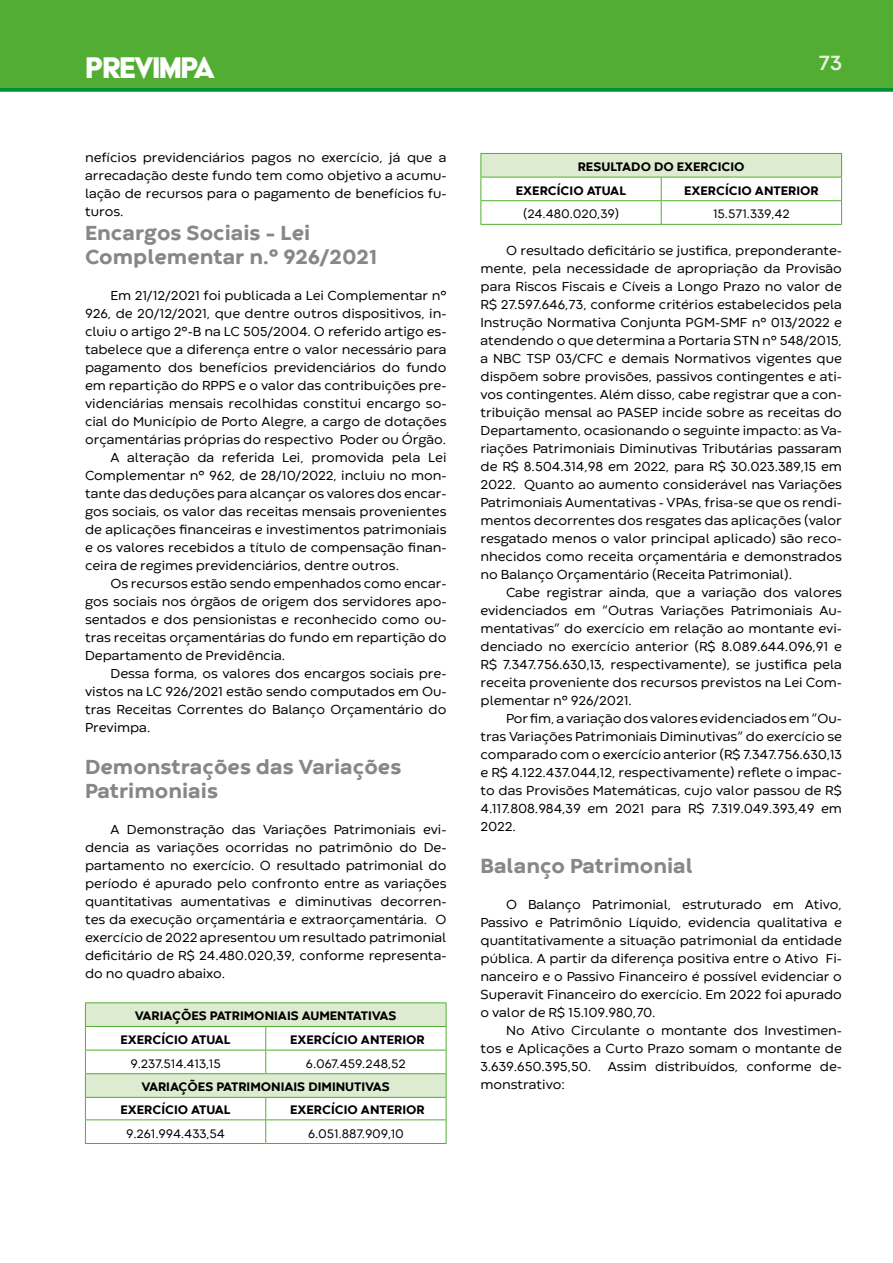
<style>
.page{position:relative;width:893px;height:1263px;background:#fff}
.page>*{position:absolute;margin:0;border:0;box-sizing:border-box;transform-origin:0 0}
.t1{font:34.5px "Acier BAT Text Solid";letter-spacing:-.045em;color:#fff}
.t2{font:700 21.45px "Codec Warm";color:#e7f1de}
.t3{font:800 21px/24px "Codec Warm";color:#878787}
.t4{font:13.5px/18px "Codec Warm";color:#000;text-align:justify}
.t5{font:800 12.75px/23.7px "Codec Warm";color:#000}
.t6{font:12.75px "Codec Warm";color:#000}
</style>
<div class="page">
<div style="left:0;top:0;width:893px;height:91px;background:#52ae32"></div>
<hr style="left:0;top:89px;width:893px;height:2px;background:#008e39">
<hr style="left:85px;top:1002px;width:181px;height:1px;background:#52ae32">
<hr style="left:266px;top:1002px;width:180px;height:1px;background:#52ae32">
<svg style="left:85px;top:1003px;width:362px;height:140px"></svg>
<hr style="left:85px;top:1097px;width:181px;height:1px;background:#52ae32">
<hr style="left:266px;top:1097px;width:180px;height:1px;background:#52ae32">
<hr style="left:85px;top:1143px;width:181px;height:1px;background:#52ae32">
<hr style="left:266px;top:1143px;width:180px;height:1px;background:#52ae32">
<div style="left:481px;top:153px;width:361px;height:24px;background:#ddebd0"></div>
<hr style="left:480px;top:200px;width:181px;height:1px;background:#52ae32">
<hr style="left:661px;top:200px;width:181px;height:1px;background:#52ae32">
<svg style="left:661px;top:178px;width:1px;height:46px"></svg>
<hr style="left:480px;top:224px;width:181px;height:1px;background:#52ae32">
<hr style="left:661px;top:224px;width:181px;height:1px;background:#52ae32">
<hr style="left:480px;top:153px;width:181px;height:1px;background:#52ae32">
<svg style="left:480px;top:154px;width:1px;height:70px"></svg>
<hr style="left:661px;top:153px;width:181px;height:1px;background:#52ae32">
<svg style="left:841px;top:154px;width:1px;height:70px"></svg>
<hr style="left:480px;top:177px;width:181px;height:1px;background:#52ae32">
<hr style="left:661px;top:177px;width:181px;height:1px;background:#52ae32">
<h1 class="t1" style="left:85px;top:50px;width:132px">previmpa</h1>
<p class="t4" style="left:85px;top:149px;width:363px">nefícios previdenciários pagos no exercício, já que a arrecadação deste fundo tem como objetivo a acumu&shy;lação de recursos para o pagamento de benefícios fu&shy;turos.</p>
<h3 class="t3" style="left:85px;top:223px;width:294px">Encargos Sociais – Lei<br>Complementar n.º 926/2021</h3>
<p class="t4" style="left:111px;top:287px;width:337px">Em 21/12/2021 foi publicada a Lei Complementar nº</p>
<p class="t4" style="left:85px;top:305px;width:363px">926, de 20/12/2021, que dentre outros dispositivos, in-</p>
<p class="t4" style="left:85px;top:323px;width:363px">cluiu o artigo 2º-B na LC 505/2004. O referido artigo es-</p>
<p class="t4" style="left:85px;top:341px;width:363px">tabelece que a diferença entre o valor necessário para</p>
<p class="t4" style="left:85px;top:359px;width:363px">pagamento dos benefícios previdenciários do fundo</p>
<p class="t4" style="left:85px;top:377px;width:363px">em repartição do RPPS e o valor das contribuições pre-</p>
<p class="t4" style="left:85px;top:395px;width:363px">videnciárias mensais recolhidas constitui encargo so-</p>
<p class="t4" style="left:85px;top:413px;width:363px">cial do Município de Porto Alegre, a cargo de dotações</p>
<p class="t4" style="left:85px;top:431px;width:363px">orçamentárias próprias do respectivo Poder ou Órgão.</p>
<p class="t4" style="left:111px;top:449px;width:337px">A alteração da referida Lei, promovida pela Lei</p>
<p class="t4" style="left:85px;top:467px;width:363px">Complementar nº 962, de 28/10/2022, incluiu no mon-</p>
<p class="t4" style="left:85px;top:485px;width:363px">tante das deduções para alcançar os valores dos encar-</p>
<p class="t4" style="left:85px;top:503px;width:363px">gos sociais, os valor das receitas mensais provenientes</p>
<p class="t4" style="left:85px;top:521px;width:363px">de aplicações financeiras e investimentos patrimoniais</p>
<p class="t4" style="left:85px;top:539px;width:363px">e os valores recebidos a título de compensação finan-</p>
<p class="t4" style="left:85px;top:557px;width:316px">ceira de regimes previdenciários, dentre outros.</p>
<p class="t4" style="left:111px;top:575px;width:337px">Os recursos estão sendo empenhados como encar-</p>
<p class="t4" style="left:85px;top:593px;width:363px">gos sociais nos órgãos de origem dos servidores apo-</p>
<p class="t4" style="left:85px;top:611px;width:363px">sentados e dos pensionistas e reconhecido como ou-</p>
<p class="t4" style="left:85px;top:629px;width:363px">tras receitas orçamentárias do fundo em repartição do</p>
<p class="t4" style="left:85px;top:647px;width:202px">Departamento de Previdência.</p>
<p class="t4" style="left:111px;top:665px;width:337px">Dessa forma, os valores dos encargos sociais pre-</p>
<p class="t4" style="left:85px;top:683px;width:363px">vistos na LC 926/2021 estão sendo computados em Ou-</p>
<p class="t4" style="left:85px;top:701px;width:363px">tras Receitas Correntes do Balanço Orçamentário do</p>
<p class="t4" style="left:85px;top:719px;width:67px">Previmpa.</p>
<h3 class="t3" style="left:85px;top:757px;width:318px">Demonstrações das Variações<br>Patrimoniais</h3>
<p class="t4" style="left:85px;top:821px;width:363px;text-indent:26px">A Demonstração das Variações Patrimoniais evi&shy;dencia as variações ocorridas no patrimônio do De&shy;partamento no exercício. O resultado patrimonial do período é apurado pelo confronto entre as variações quantitativas aumentativas e diminutivas decorren&shy;tes da execução orçamentária e extraorçamentária. O exercício de 2022 apresentou um resultado patrimonial deficitário de R$ 24.480.020,39, conforme representa&shy;do no quadro abaixo.</p>
<p class="t5" style="left:120px;top:1005px;width:278px;text-indent:14px">VARIAÇÕES PATRIMONIAIS AUMENTATIVAS<br>EXERCÍCIO ATUAL</p>
<p class="t5" style="left:290px;top:1029px;width:136px">EXERCÍCIO ANTERIOR</p>
<p class="t6" style="left:130px;top:1056px;width:92px">9.237.514.413,15</p>
<p class="t6" style="left:306px;top:1056px;width:101px">6.067.459.248,52</p>
<p class="t5" style="left:120px;top:1077px;width:271px;line-height:22.5px;text-indent:21px">VARIAÇÕES PATRIMONIAIS DIMINUTIVAS<br>EXERCÍCIO ATUAL</p>
<p class="t5" style="left:290px;top:1098px;width:136px">EXERCÍCIO ANTERIOR</p>
<p class="t6" style="left:126px;top:1126px;width:100px">9.261.994.433,54</p>
<p class="t6" style="left:308px;top:1126px;width:97px">6.051.887.909,10</p>
<h2 class="t2" style="left:818px;top:50px;width:25px">73</h2>
<p class="t5" style="left:516px;top:156px;width:230px;text-indent:62px">RESULTADO DO EXERCICIO<br>EXERCÍCIO ATUAL</p>
<p class="t5" style="left:684px;top:179px;width:136px">EXERCÍCIO ANTERIOR</p>
<p class="t6" style="left:523px;top:206px;width:98px">(24.480.020,39)</p>
<p class="t6" style="left:713px;top:206px;width:78px">15.571.339,42</p>
<p class="t4" style="left:480px;top:241px;width:363px;text-indent:26px">O resultado deficitário se justifica, preponderante&shy;mente, pela necessidade de apropriação da Provisão para Riscos Fiscais e Cíveis a Longo Prazo no valor de R$ 27.597.646,73, conforme critérios estabelecidos pela Instrução Normativa Conjunta PGM-SMF nº 013/2022 e atendendo o que determina a Portaria STN nº 548/2015, a NBC TSP 03/CFC e demais Normativos vigentes que dispõem sobre provisões, passivos contingentes e ati&shy;vos contingentes. Além disso, cabe registrar que a con&shy;tribuição mensal ao PASEP incide sobre as receitas do Departamento, ocasionando o seguinte impacto: as Va&shy;riações Patrimoniais Diminutivas Tributárias passaram de R$ 8.504.314,98 em 2022, para R$ 30.023.389,15 em 2022. Quanto ao aumento considerável nas Variações Patrimoniais Aumentativas - VPAs, frisa-se que os rendi&shy;mentos decorrentes dos resgates das aplicações (valor resgatado menos o valor principal aplicado) são reco&shy;nhecidos como receita orçamentária e demonstrados no Balanço Orçamentário (Receita Patrimonial).</p>
<p class="t4" style="left:480px;top:583px;width:363px;text-indent:26px">Cabe registrar ainda, que a variação dos valores evidenciados em “Outras Variações Patrimoniais Au&shy;mentativas” do exercício em relação ao montante evi&shy;denciado no exercício anterior (R$ 8.089.644.096,91 e R$ 7.347.756.630,13, respectivamente), se justifica pela receita proveniente dos recursos previstos na Lei Com&shy;plementar nº 926/2021.</p>
<p class="t4" style="left:480px;top:709px;width:363px;text-indent:26px">Por fim, a variação dos valores evidenciados em “Ou&shy;tras Variações Patrimoniais Diminutivas” do exercício se comparado com o exercício anterior (R$ 7.347.756.630,13 e R$ 4.122.437.044,12, respectivamente) reflete o impac&shy;to das Provisões Matemáticas, cujo valor passou de R$ 4.117.808.984,39 em 2021 para R$ 7.319.049.393,49 em 2022.</p>
<h3 class="t3" style="left:480px;top:855px;width:214px">Balanço Patrimonial</h3>
<p class="t4" style="left:480px;top:895px;width:363px;text-indent:26px">O Balanço Patrimonial, estruturado em Ativo, Passivo e Patrimônio Líquido, evidencia qualitativa e quantitativamente a situação patrimonial da entidade pública. A partir da diferença positiva entre o Ativo Fi&shy;nanceiro e o Passivo Financeiro é possível evidenciar o Superavit Financeiro do exercício. Em 2022 foi apurado o valor de R$ 15.109.980,70.</p>
<p class="t4" style="left:480px;top:1021px;width:363px;text-indent:26px">No Ativo Circulante o montante dos Investimen&shy;tos e Aplicações a Curto Prazo somam o montante de 3.639.650.395,50. Assim distribuídos, conforme de&shy;monstrativo:</p>
</div>
